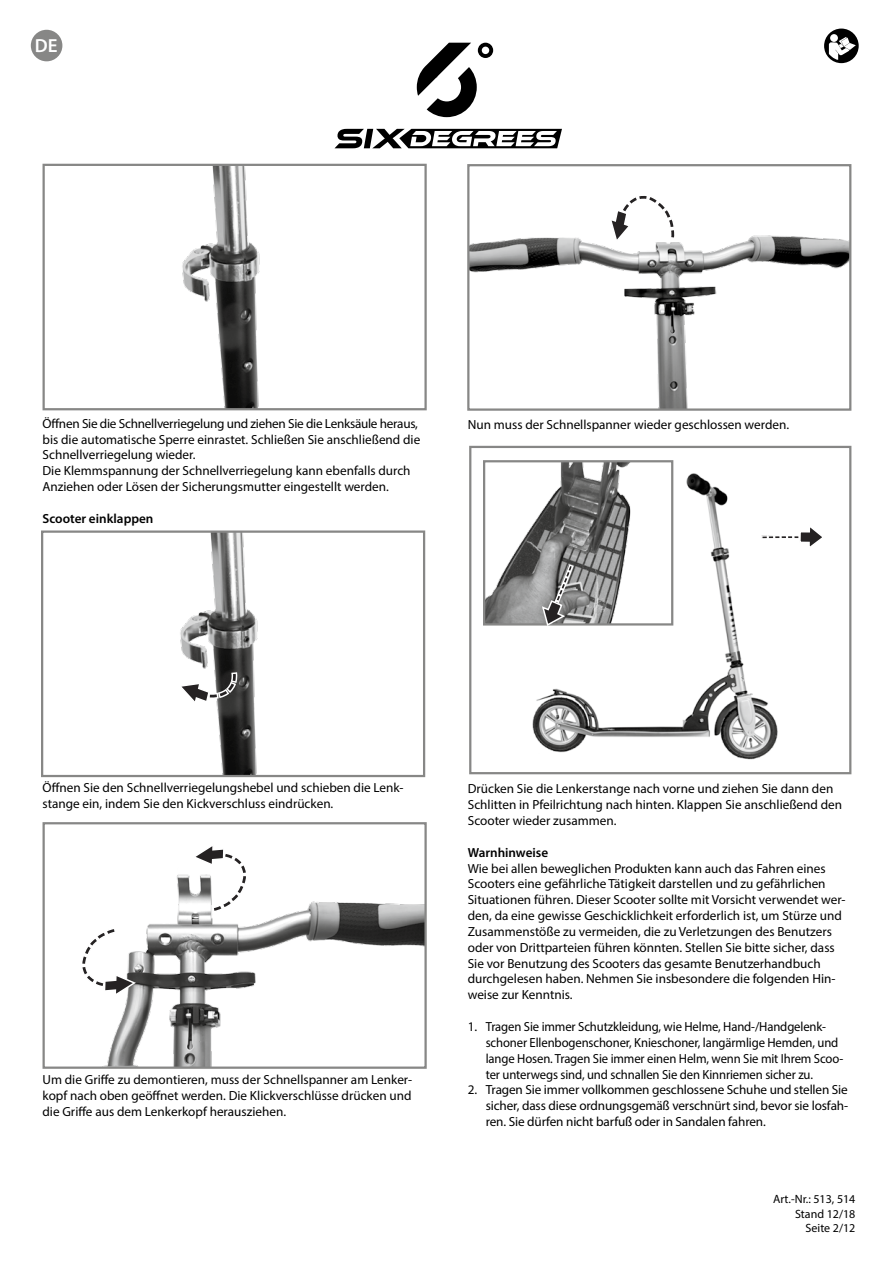
<style>
.page{position:relative;width:893px;height:1263px;background:#fff}
.page>*{position:absolute;margin:0;border:0;box-sizing:border-box;transform-origin:0 0}
.t1{font:600 19.05px "Myriad Pro";color:#fff}
.t2{font:13.2px/15.9px "Myriad Pro";color:#000}
.t3{font:600 13.2px "Myriad Pro";color:#000}
.t4{font:12px/14.4px "Myriad Pro";color:#000;text-align:right}
</style>
<div class="page">
<div style="left:31px;top:30px;width:31px;height:31px;background:#878786;border-radius:50%"></div>
<svg style="left:824px;top:29px;width:35px;height:34px"></svg>
<svg style="left:417px;top:43px;width:76px;height:74px"></svg>
<svg style="left:335px;top:129px;width:227px;height:19px"></svg>
<img style="left:514px;top:460px;width:264px;height:300px">
<div style="left:469px;top:446px;width:382px;height:328px;border:2px solid #878786"></div>
<img style="left:486px;top:463px;width:184px;height:159px">
<div style="left:483px;top:460px;width:190px;height:165px;border:2px solid #878786"></div>
<svg style="left:541px;top:564px;width:33px;height:63px;background:#8f8f8f"></svg>
<svg style="left:761px;top:523px;width:61px;height:28px"></svg>
<img style="left:180px;top:533px;width:78px;height:241px">
<div style="left:41px;top:530px;width:384px;height:247px;border:2px solid #878786"></div>
<svg style="left:180px;top:672px;width:57px;height:32px"></svg>
<img style="left:182px;top:167px;width:78px;height:240px">
<div style="left:43px;top:164px;width:384px;height:246px;border:2px solid #878786"></div>
<img style="left:104px;top:874px;width:320px;height:192px">
<div style="left:43px;top:822px;width:384px;height:247px;border:2px solid #878786"></div>
<svg style="left:82px;top:927px;width:54px;height:69px"></svg>
<svg style="left:192px;top:846px;width:56px;height:66px"></svg>
<img style="left:470px;top:235px;width:378px;height:173px">
<div style="left:467px;top:164px;width:384px;height:247px;border:2px solid #878786"></div>
<svg style="left:609px;top:196px;width:67px;height:47px"></svg>
<h1 class="t1" style="left:35px;top:34px;width:24px">DE</h1>
<p class="t2" style="left:43px;top:415px;width:379px">Öffnen Sie die Schnellverriegelung und ziehen Sie die Lenksäule heraus, bis die automatische Sperre einrastet. Schließen Sie anschließend die Schnellverriegelung wieder.<br>Die Klemmspannung der Schnellverriegelung kann ebenfalls durch Anziehen oder Lösen der Sicherungsmutter eingestellt werden.</p>
<p class="t3" style="left:43px;top:510px;width:112px">Scooter einklappen</p>
<p class="t2" style="left:468px;top:416px;width:323px">Nun muss der Schnellspanner wieder geschlossen werden.</p>
<p class="t2" style="left:43px;top:779px;width:363px">Öffnen Sie den Schnellverriegelungshebel und schieben die Lenk&shy;stange ein, indem Sie den Kickverschluss eindrücken.</p>
<p class="t2" style="left:43px;top:1071px;width:371px;text-align:justify">Um die Griffe zu demontieren, muss der Schnellspanner am Lenker&shy;kopf nach oben geöffnet werden. Die Klickverschlüsse drücken und die Griffe aus dem Lenkerkopf herausziehen.</p>
<p class="t2" style="left:468px;top:781px;width:376px">Drücken Sie die Lenkerstange nach vorne und ziehen Sie dann den<br>Schlitten in Pfeilrichtung nach hinten. Klappen Sie anschließend den<br>Scooter wieder zusammen.</p>
<p class="t3" style="left:468px;top:844px;width:82px">Warnhinweise</p>
<p class="t2" style="left:468px;top:860px;width:379px">Wie bei allen beweglichen Produkten kann auch das Fahren eines Scooters eine gefährliche Tätigkeit darstellen und zu gefährlichen Situationen führen. Dieser Scooter sollte mit Vorsicht verwendet wer&shy;den, da eine gewisse Geschicklichkeit erforderlich ist, um Stürze und Zusammenstöße zu vermeiden, die zu Verletzungen des Benutzers oder von Drittparteien führen könnten. Stellen Sie bitte sicher, dass Sie vor Benutzung des Scooters das gesamte Benutzerhandbuch durchgelesen haben. Nehmen Sie insbesondere die folgenden Hin&shy;weise zur Kenntnis.</p>
<p class="t2" style="left:486px;top:1018px;width:359px;text-indent:-18px">1. Tragen Sie immer Schutzkleidung, wie Helme, Hand-/Handgelenk&shy;schoner Ellenbogenschoner, Knieschoner, langärmlige Hemden, und lange Hosen. Tragen Sie immer einen Helm, wenn Sie mit Ihrem Scoo&shy;ter unterwegs sind, und schnallen Sie den Kinnriemen sicher zu.</p>
<p class="t2" style="left:486px;top:1082px;width:364px;text-align:justify;text-indent:-18px">2. Tragen Sie immer vollkommen geschlossene Schuhe und stellen Sie sicher, dass diese ordnungsgemäß verschnürt sind, bevor sie losfah&shy;ren. Sie dürfen nicht barfuß oder in Sandalen fahren.</p>
<p class="t4" style="left:773px;top:1192px;width:84px">Art.-Nr.: 513, 514<br>Stand 12/18<br>Seite 2/12</p>
</div>
